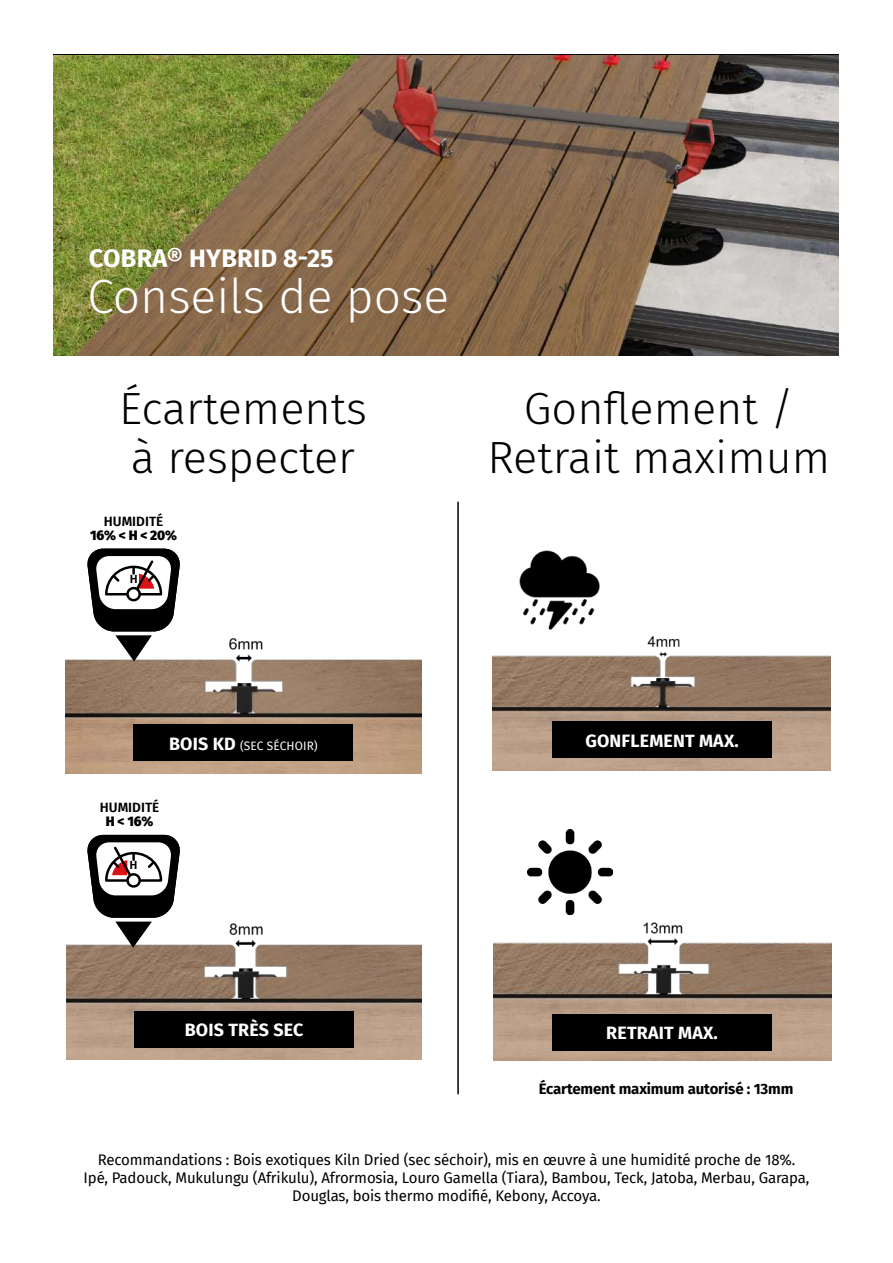
<style>
.page{position:relative;width:893px;height:1263px;background:#fff}
.page>*{position:absolute;margin:0;border:0;box-sizing:border-box;transform-origin:0 0}
.t1{font:300 48px "Fira Sans";color:#fff}
.t2{font:300 45px/49.5px "Fira Sans";color:#000}
.t3{font:700 25.2px "Fira Sans";letter-spacing:.01em;color:#fff}
.t4{font:700 17.85px "Fira Sans";letter-spacing:.01em;color:#fff}
.t5{font:15px/18px "Fira Sans";letter-spacing:-.01em;color:#000;text-align:center}
.t6{font:700 15px "Fira Sans";letter-spacing:-.01em;color:#000}
.t7{font:600 13.5px "Fira Sans";color:#000}
.t8{font:800 13.5px "Fira Sans";color:#000}
.t9{font:11.85px "Fira Sans";letter-spacing:.01em;color:#fff}
.t10{font:600 11.85px "Fira Sans";color:#000}
.s1{font-weight:700;font-size:17.85px}
</style>
<div class="page">
<img style="left:53px;top:55px;width:786px;height:300px">
<img style="left:65px;top:638px;width:356px;height:135px">
<img style="left:66px;top:923px;width:356px;height:136px">
<div style="left:134px;top:725px;width:219px;height:36px;background:#000"></div>
<div style="left:135px;top:1011px;width:219px;height:36px;background:#000"></div>
<img style="left:493px;top:636px;width:338px;height:134px">
<img style="left:493px;top:914px;width:339px;height:146px">
<img style="left:528px;top:829px;width:85px;height:85px">
<img style="left:519px;top:550px;width:81px;height:80px">
<div style="left:552px;top:721px;width:220px;height:37px;background:#000"></div>
<div style="left:552px;top:1014px;width:219px;height:36px;background:#000"></div>
<hr style="left:457px;top:502px;width:2px;height:592px;background:#000">
<svg style="left:86px;top:549px;width:95px;height:112px"></svg>
<svg style="left:86px;top:835px;width:95px;height:113px"></svg>
<h3 class="t3" style="left:89px;top:237px;width:246px">COBRA® HYBRID 8-25</h3>
<h1 class="t1" style="left:87px;top:262px;width:363px">Conseils de pose</h1>
<h2 class="t2" style="left:119px;top:383px;width:249px">Écartements à respecter</h2>
<p class="t7" style="left:104px;top:510px;width:61px">HUMIDITÉ</p>
<p class="t8" style="left:90px;top:523px;width:88px">16% &lt; H &lt; 20%</p>
<p class="t10" style="left:130px;top:569px;width:9px">H</p>
<h2 class="t2" style="left:487px;top:383px;width:344px;text-align:center">Gonflement /<br>Retrait maximum</h2>
<p class="t9" style="left:169px;top:737px;width:150px"><span class="s1">BOIS KD</span> (SEC SÉCHOIR)</p>
<p class="t7" style="left:100px;top:797px;width:61px">HUMIDITÉ</p>
<p class="t8" style="left:106px;top:809px;width:49px">H &lt; 16%</p>
<p class="t4" style="left:585px;top:725px;width:155px">GONFLEMENT MAX.</p>
<p class="t4" style="left:185px;top:1015px;width:120px">BOIS TRÈS SEC</p>
<p class="t4" style="left:606px;top:1018px;width:113px">RETRAIT MAX.</p>
<p class="t6" style="left:539px;top:1076px;width:256px">Écartement maximum autorisé : 13mm</p>
<p class="t5" style="left:84px;top:1150px;width:727px">Recommandations : Bois exotiques Kiln Dried (sec séchoir), mis en œuvre à une humidité proche de 18%.<br>Ipé, Padouck, Mukulungu (Afrikulu), Afrormosia, Louro Gamella (Tiara), Bambou, Teck, Jatoba, Merbau, Garapa,<br>Douglas, bois thermo modifié, Kebony, Accoya.</p>
</div>
